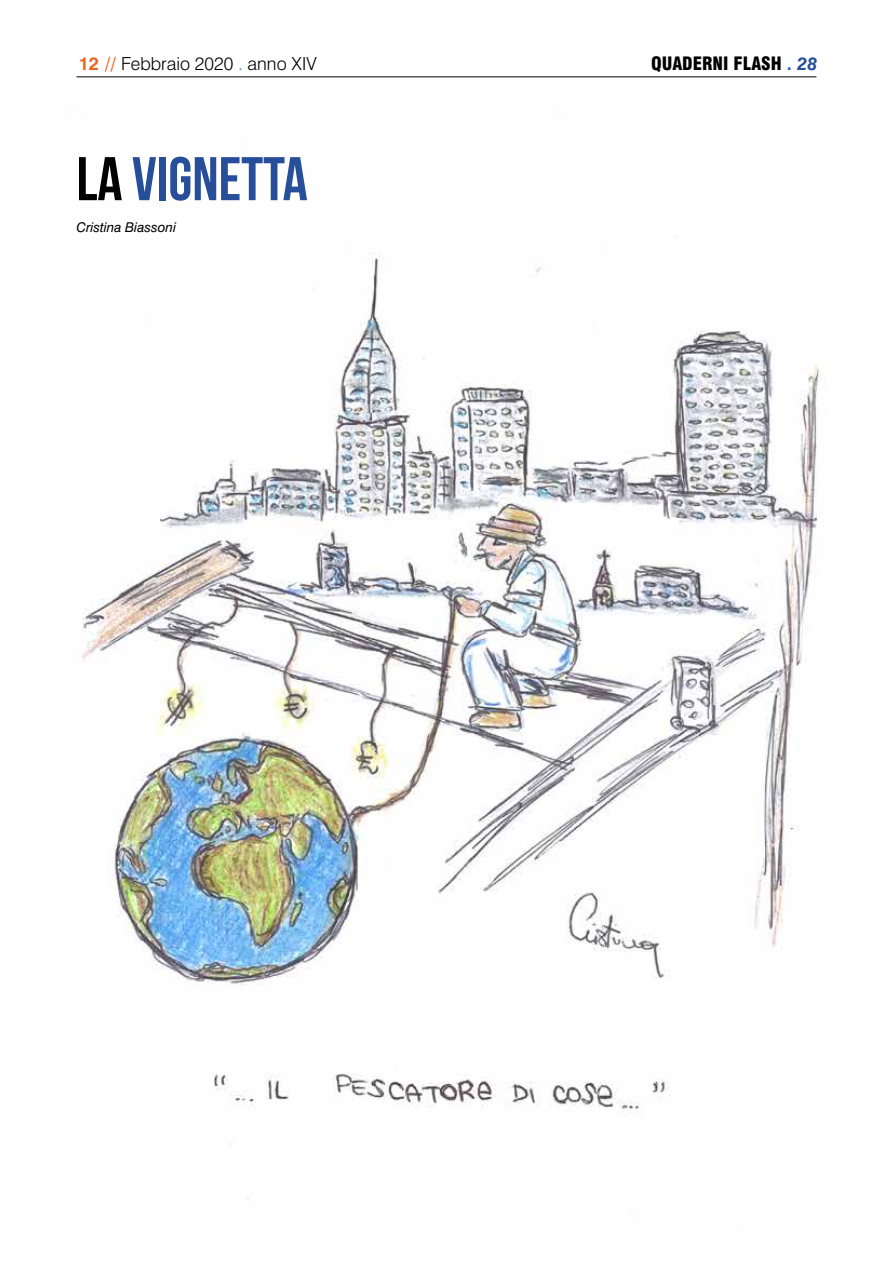
<style>
.page{position:relative;width:893px;height:1263px;background:#fff}
.page>*{position:absolute;margin:0;border:0;box-sizing:border-box;transform-origin:0 0}
.t1{font:700 61.5px "Bebas Neue";color:#264e9a}
.t2{font:300 18px "Swiss 721 BT";color:#000}
.t3{font:900 condensed 18px "Swiss 721 BT";color:#000}
.t4{font:italic 13.5px "Swiss 721 BT";color:#000}
.s1{font-weight:700;color:#ea6723}
.s2{color:#1a68c1}
.s3{font-weight:700;font-stretch:normal;color:#1a68c1}
.s4{font-weight:700;font-style:italic;font-stretch:normal;color:#264e9a}
.s5{color:#000}
</style>
<div class="page">
<hr style="left:77px;top:76px;width:739px;height:1px;background:#000">
<img style="left:82px;top:252px;width:738px;height:861px">
<p class="t2" style="left:79px;top:53px;width:239px"><span class="s1">12 //</span> Febbraio 2020 <span class="s2">.</span> anno XIV</p>
<p class="t3" style="left:651px;top:53px;width:168px">QUADERNI FLASH <span class="s3">.</span> <span class="s4">28</span></p>
<h1 class="t1" style="left:77px;top:145px;width:233px"><span class="s5">LA</span> VIGNETTA</h1>
<p class="t4" style="left:77px;top:219px;width:101px">Cristina Biassoni</p>
</div>
